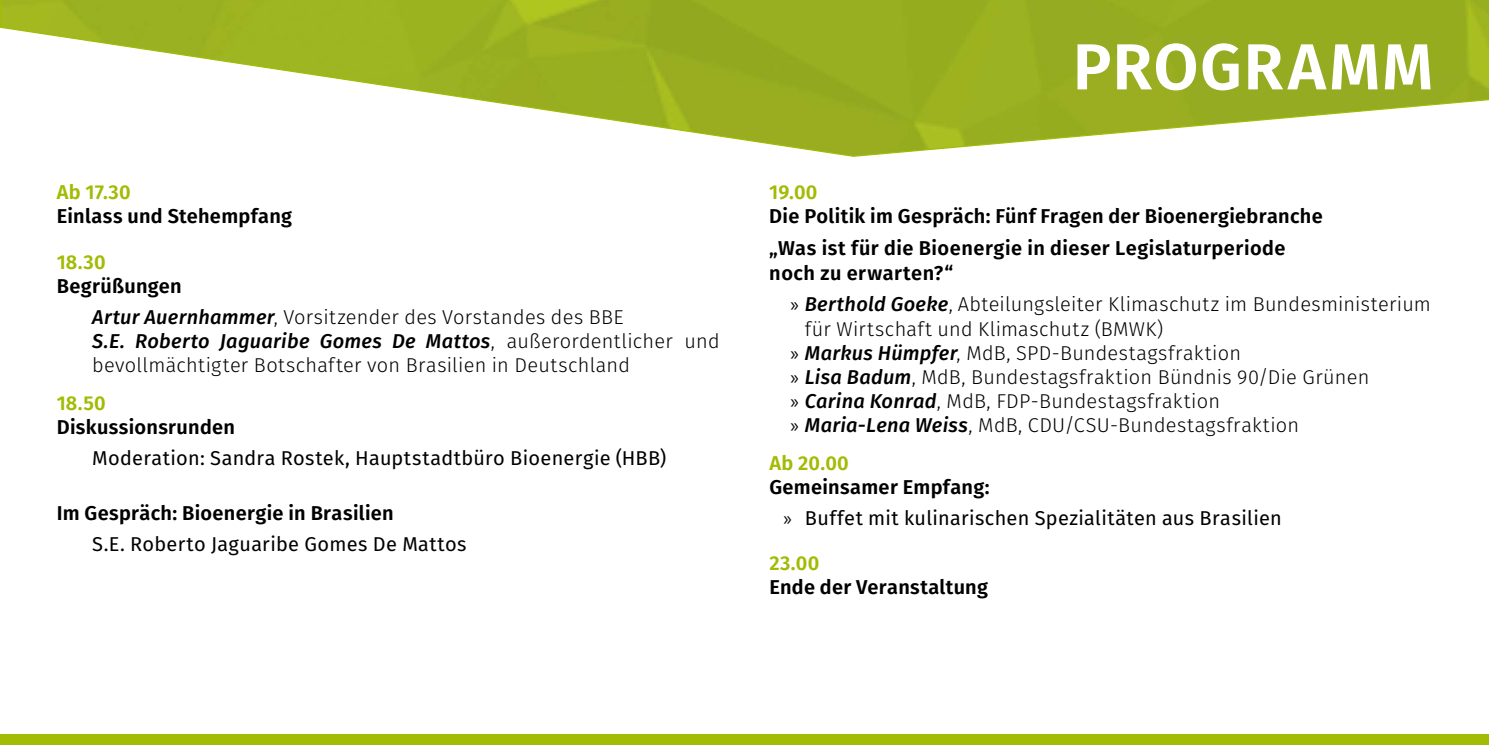
<style>
.page{position:relative;width:1489px;height:745px;background:#fff}
.page>*{position:absolute;margin:0;border:0;box-sizing:border-box;transform-origin:0 0}
.t1{font:600 65px "Fira Sans";letter-spacing:.025em;color:#fff}
.t2{font:300 20px/24px "Fira Sans";letter-spacing:.015em;color:#000}
.t3{font:600 20px/32px "Fira Sans";letter-spacing:.015em;color:#000}
.t4{font:20px/31px "Fira Sans";letter-spacing:.015em;color:#000}
.t5{font:600 20px "Fira Sans";letter-spacing:.01em;color:#a2bb04}
.s1{font-weight:600}
.s2{font-weight:500;font-style:italic}
.s3{font-family:"Myriad Pro";font-weight:400}
.s4{font-family:"Myriad Pro"}
</style>
<div class="page">
<div style="left:0;top:733px;width:1488px;height:11px;background:#a2bb04"></div>
<svg style="left:0;top:0;width:1488px;height:157px"></svg>
<p class="t5" style="left:57px;top:176px;width:76px">Ab 17.30</p>
<p class="t3" style="left:57px;top:199px;width:237px">Einlass und Stehempfang</p>
<p class="t5" style="left:57px;top:245px;width:50px">18.30</p>
<p class="t2" style="left:92px;top:270px;width:533px;line-height:31px;text-indent:-35px"><span class="s1">Begrüßungen<br></span><span class="s2">Artur Auernhammer</span>, Vorsitzender des Vorstandes des BBE</p>
<p class="t2" style="left:92px;top:328px;width:629px"><span class="s2">S.E. Roberto Jaguaribe Gomes De Mattos</span>, außerordentlicher und bevollmächtigter Botschafter von Brasilien in Deutschland</p>
<p class="t5" style="left:57px;top:386px;width:51px">18.50</p>
<p class="t3" style="left:57px;top:409px;width:180px">Diskussionsrunden</p>
<p class="t4" style="left:92px;top:442px;width:575px">Moderation: Sandra Rostek, Hauptstadtbüro Bioenergie (HBB)</p>
<p class="t3" style="left:57px;top:496px;width:338px">Im Gespräch: Bioenergie in Brasilien</p>
<p class="t4" style="left:92px;top:528px;width:376px">S.E. Roberto Jaguaribe Gomes De Mattos</p>
<h1 class="t1" style="left:1072px;top:13px;width:362px">PROGRAMM</h1>
<p class="t5" style="left:769px;top:176px;width:50px">19.00</p>
<p class="t3" style="left:769px;top:199px;width:555px">Die Politik im Gespräch: Fünf Fragen der Bioenergiebranche „Was ist für die Bioenergie in dieser Legislaturperiode</p>
<p class="t2" style="left:790px;top:257px;width:641px;line-height:31px;text-indent:-21px"><span class="s1">noch zu erwarten?“<br></span><span class="s3">»</span> <span class="s2">Berthold Goeke</span>, Abteilungsleiter Klimaschutz im Bundesministerium</p>
<p class="t2" style="left:790px;top:316px;width:580px;text-indent:14px">für Wirtschaft und Klimaschutz (BMWK)<br><span class="s3">»</span> <span class="s2">Markus Hümpfer</span>, MdB, SPD-Bundestagsfraktion<br><span class="s3">»</span> <span class="s2">Lisa Badum</span>, MdB, Bundestagsfraktion Bündnis 90/Die Grünen <span class="s3">»</span> <span class="s2">Carina Konrad</span>, MdB, FDP-Bundestagsfraktion<br><span class="s3">»</span> <span class="s2">Maria-Lena Weiss</span>, MdB, CDU/CSU-Bundestagsfraktion</p>
<p class="t5" style="left:769px;top:446px;width:81px">Ab 20.00</p>
<p class="t4" style="left:783px;top:470px;width:500px;text-indent:-14px"><span class="s1">Gemeinsamer Empfang:<br></span><span class="s4">»</span> Buffet mit kulinarischen Spezialitäten aus Brasilien</p>
<p class="t5" style="left:769px;top:546px;width:52px">23.00</p>
<p class="t3" style="left:769px;top:569px;width:220px">Ende der Veranstaltung</p>
</div>
